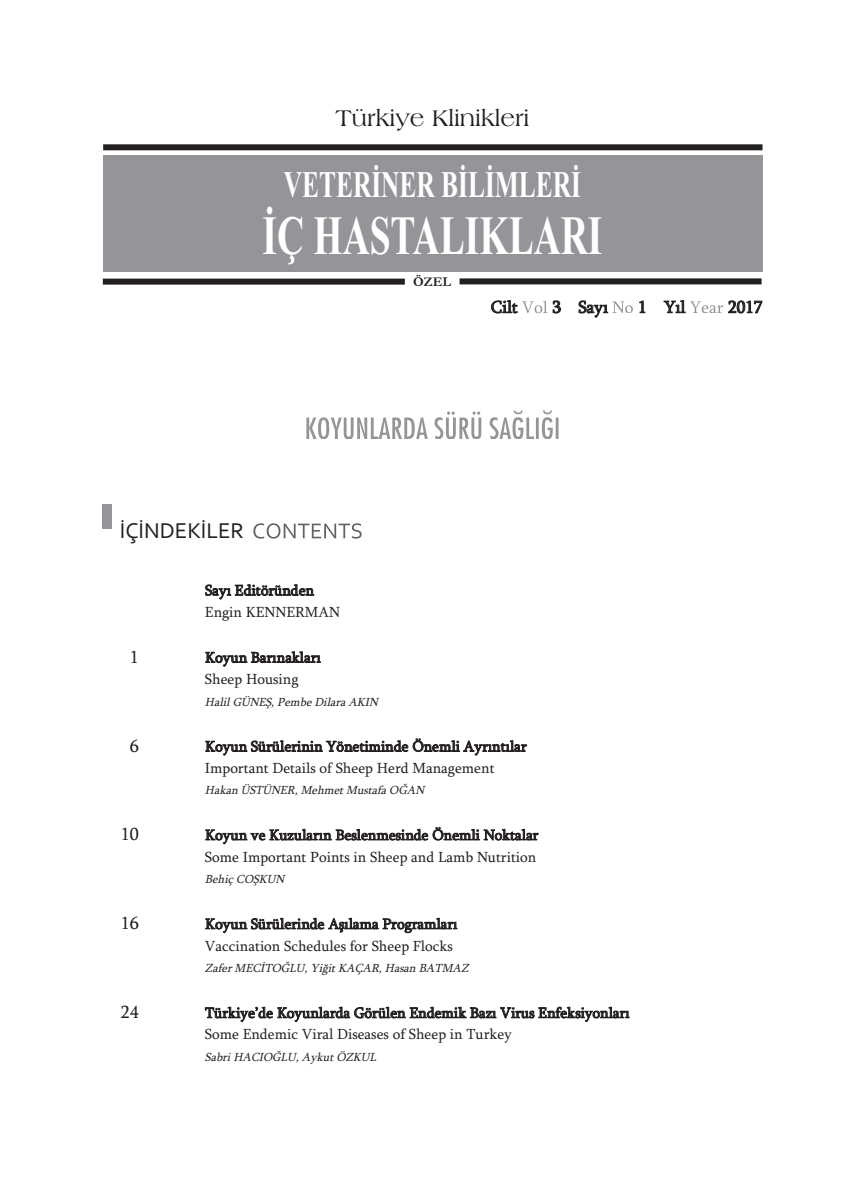
<style>
.page{position:relative;width:865px;height:1197px;background:#fff}
.page>*{position:absolute;margin:0;border:0;box-sizing:border-box;transform-origin:0 0}
.t1{font:700 55.35px "Times New Roman";color:#fff;scale:.68 1}
.t2{font:700 37.5px "Times New Roman";color:#fff;scale:.68 1}
.t3{font:24px "Americana BT Roman";color:#231f20}
.t4{font:22.5px "Corbel";color:#231f20}
.t5{font:18px "Sylfaen";color:#231f20}
.t6{font:17.25px "Sylfaen";color:#231f20}
.t7{font:15px/21.6px "Sylfaen";color:#231f20}
.t8{font:700 13.5px "Garamond";color:#231f20}
.t9{font:italic 12px "Sylfaen";color:#231f20}
</style>
<div class="page">
<svg style="left:253px;top:523px;width:108px;height:15px"></svg>
<div style="left:103px;top:503px;width:9px;height:25px;background:#939598"></div>
<svg style="left:522px;top:301px;width:25px;height:12px"></svg>
<svg style="left:612px;top:301px;width:21px;height:12px"></svg>
<svg style="left:690px;top:301px;width:33px;height:12px"></svg>
<div style="left:103px;top:156px;width:659px;height:116px;background:#939598"></div>
<div style="left:103px;top:144px;width:659px;height:6px;background:#231f20"></div>
<div style="left:103px;top:278px;width:302px;height:6px;background:#231f20"></div>
<div style="left:459px;top:278px;width:302px;height:6px;background:#231f20"></div>
<svg style="left:306px;top:411px;width:172px;height:28px"></svg>
<h3 class="t3" style="left:335px;top:104px;width:195px">Türkiye Klinikleri</h3>
<h2 class="t2" style="left:284px;top:162px;width:438px">VETERİNER BİLİMLERİ</h2>
<h1 class="t1" style="left:262px;top:202px;width:501px">İÇ HASTALIKLARI</h1>
<p class="t8" style="left:413px;top:273px;width:39px">ÖZEL</p>
<h3 class="t4" style="left:120px;top:517px;width:126px">İÇİNDEKİLER</h3>
<p class="t7" style="left:205px;top:579px;width:137px">Sayı Editöründen<br>Engin KENNERMAN</p>
<p class="t6" style="left:491px;top:296px;width:28px">Cilt</p>
<p class="t6" style="left:552px;top:296px;width:57px">3 Sayı</p>
<p class="t6" style="left:638px;top:296px;width:49px">1 Yıl</p>
<p class="t6" style="left:728px;top:296px;width:36px">2017</p>
<p class="t5" style="left:130px;top:646px;width:10px">1</p>
<p class="t7" style="left:205px;top:646px;width:117px">Koyun Barınakları<br>Sheep Housing</p>
<p class="t9" style="left:205px;top:694px;width:178px">Halil GÜNEŞ, Pembe Dilara AKIN</p>
<p class="t5" style="left:130px;top:734px;width:10px">6</p>
<p class="t7" style="left:205px;top:735px;width:323px">Koyun Sürülerinin Yönetiminde Önemli Ayrıntılar<br>Important Details of Sheep Herd Management</p>
<p class="t9" style="left:205px;top:783px;width:224px">Hakan ÜSTÜNER, Mehmet Mustafa OĞAN</p>
<p class="t5" style="left:121px;top:823px;width:19px">10</p>
<p class="t7" style="left:205px;top:823px;width:335px">Koyun ve Kuzuların Beslenmesinde Önemli Noktalar<br>Some Important Points in Sheep and Lamb Nutrition</p>
<p class="t9" style="left:205px;top:872px;width:84px">Behiç COŞKUN</p>
<p class="t5" style="left:121px;top:912px;width:19px">16</p>
<p class="t7" style="left:205px;top:912px;width:254px">Koyun Sürülerinde Aşılama Programları<br>Vaccination Schedules for Sheep Flocks</p>
<p class="t9" style="left:205px;top:960px;width:268px">Zafer MECİTOĞLU, Yiğit KAÇAR, Hasan BATMAZ</p>
<p class="t5" style="left:121px;top:1001px;width:19px">24</p>
<p class="t7" style="left:205px;top:1001px;width:426px">Türkiye’de Koyunlarda Görülen Endemik Bazı Virus Enfeksiyonları<br>Some Endemic Viral Diseases of Sheep in Turkey</p>
<p class="t9" style="left:205px;top:1049px;width:176px">Sabri HACIOĞLU, Aykut ÖZKUL</p>
</div>
